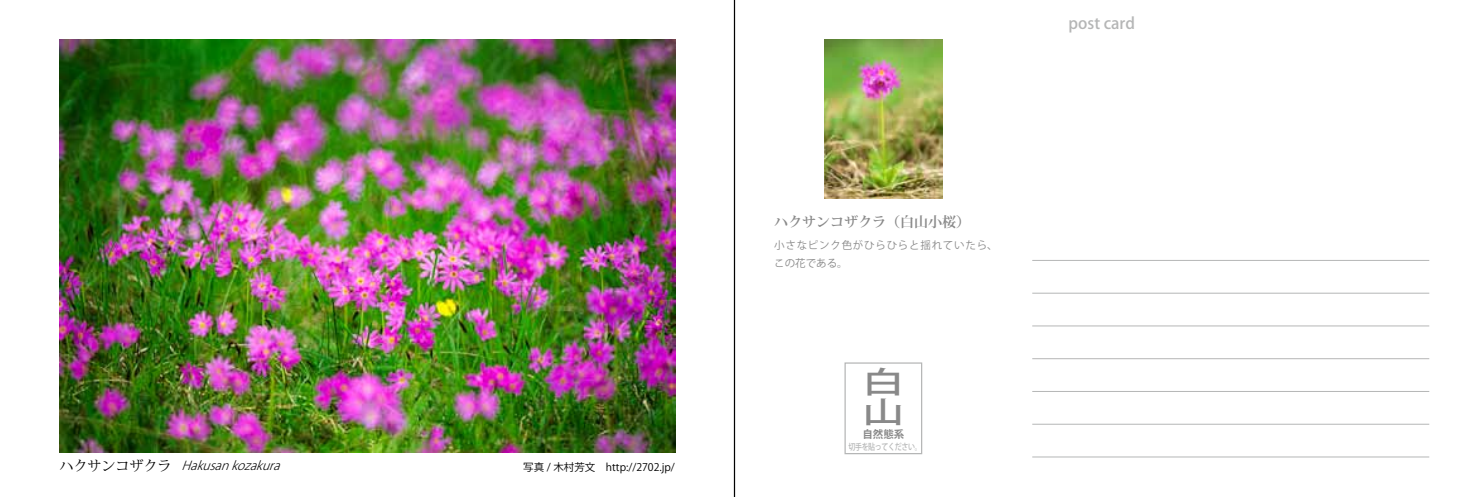
<style>
.page{position:relative;width:1469px;height:497px;background:#fff}
.page>*{position:absolute;margin:0;border:0;box-sizing:border-box;transform-origin:0 0}
.t1{font:500 29.75px "Koz Go Std";color:#898989;scale:1.4 1}
.t2{font:500 15.75px "Koz Go Std";color:#b5b6b6}
.t3{font:700 14px "Koz Min Std";color:#898989}
.t4{font:italic 300 12.25px "Koz Go Std";color:#000}
.t5{font:10.5px/18.4px "Koz Go Std";letter-spacing:.07em;color:#898989}
.t6{font:10.5px "Koz Go Std";color:#000}
.t7{font:700 10.5px "Koz Go Std";color:#898989}
.t8{font:500 8.75px "Koz Go Std";letter-spacing:-.05em;color:#b5b6b6;scale:.8 1}
.s1{font-family:"Koz Min Std";font-weight:400;font-style:normal;font-size:14px}
</style>
<div class="page">
<hr style="left:1032px;top:260px;width:397px;height:1px;background:#b5b6b6">
<hr style="left:1032px;top:292px;width:397px;height:1px;background:#b5b6b6">
<hr style="left:1032px;top:325px;width:397px;height:1px;background:#b5b6b6">
<hr style="left:1032px;top:358px;width:397px;height:1px;background:#b5b6b6">
<hr style="left:1032px;top:390px;width:397px;height:1px;background:#b5b6b6">
<hr style="left:1032px;top:423px;width:397px;height:1px;background:#b5b6b6">
<hr style="left:1032px;top:456px;width:397px;height:1px;background:#b5b6b6">
<div style="left:844px;top:362px;width:78px;height:91px;border:1px solid #b5b6b6"></div>
<hr style="left:734px;top:0;width:1px;height:496px;background:#000">
<img style="left:60px;top:40px;width:615px;height:412px">
<img style="left:824px;top:40px;width:118px;height:158px">
<p class="t4" style="left:60px;top:457px;width:227px"><span class="s1">ハクサンコザクラ</span> Hakusankozakura</p>
<p class="t6" style="left:523px;top:460px;width:153px">写真 / 木村芳文　http://2702.jp/</p>
<h3 class="t3" style="left:774px;top:213px;width:197px">ハクサンコザクラ（白山小桜）</h3>
<p class="t5" style="left:774px;top:236px;width:225px">小さなピンク色がひらひらと揺れていたら、この花である。</p>
<h1 class="t1" style="left:862px;top:363px;width:31px">白</h1>
<p class="t7" style="left:862px;top:427px;width:43px">自然態系</p>
<h1 class="t1" style="left:862px;top:393px;width:31px">山</h1>
<p class="t8" style="left:848px;top:440px;width:93px">切手を貼ってください。</p>
<h2 class="t2" style="left:1068px;top:13px;width:68px">post card</h2>
</div>
